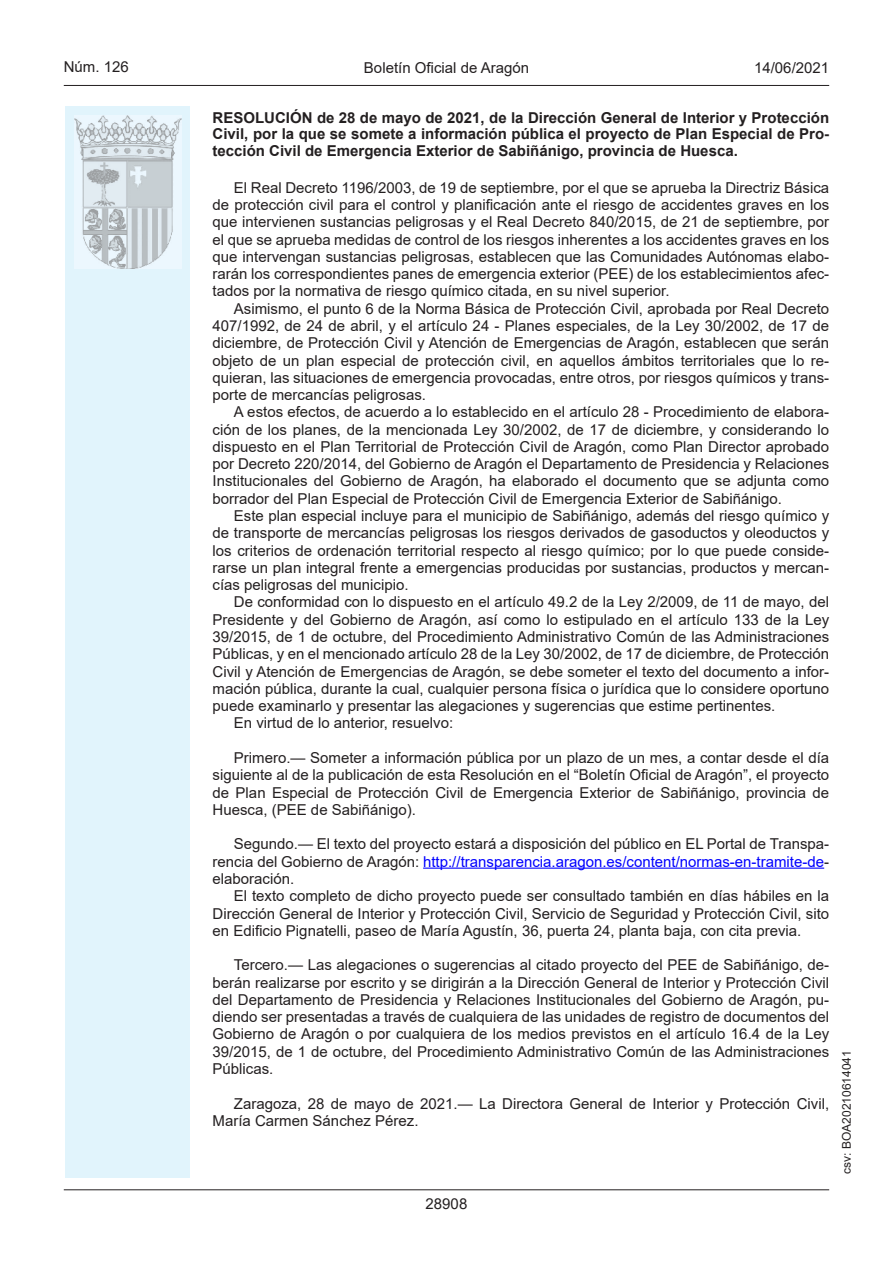
<style>
.page{position:relative;width:893px;height:1263px;background:#fff}
.page>*{position:absolute;margin:0;border:0;box-sizing:border-box;transform-origin:0 0}
.inicio_de_parrafo{font:15px/17.2px "Arial";color:#231f20;text-align:justify}
.Titulo_text{font:700 15px/16.5px "Arial";color:#231f20;text-align:justify}
.estilo_head-c{font:15px "Arial";color:#231f20}
.estilo_head-d{font:15px "Arial MT2";color:#231f20}
.estilo_head-i{font:15px "Arial MT2";color:#231f20}
.numero_pagina{font:15px "Arial MT2";color:#231f20}
.estilo_head-i-2{font:12px "Arial MT2";color:#231f20}
.s1{color:#00f}
</style>
<div class="page">
<div style="left:65px;top:106px;width:125px;height:1072px;background:#e1f4fc"></div>
<img style="left:75px;top:115px;width:106px;height:153px">
<hr style="left:64px;top:85px;width:765px;height:1px;background:#231f20">
<hr style="left:64px;top:1189px;width:765px;height:1px;background:#231f20">
<hr style="left:423px;top:867px;width:401px;height:2px;background:#00f">
<p class="estilo_head-i" style="left:64px;top:57px;width:67px">Núm. 126</p>
<p class="estilo_head-c" style="left:364px;top:57px;width:167px">Boletín Oficial de Aragón</p>
<p class="estilo_head-d" style="left:754px;top:57px;width:77px">14/06/2021</p>
<p class="Titulo_text" style="left:213px;top:110px;width:618px">RESOLUCIÓN de 28 de mayo de 2021, de la Dirección General de Interior y Protección Civil, por la que se somete a información pública el proyecto de Plan Especial de Pro&shy;tección Civil de Emergencia Exterior de Sabiñánigo, provincia de Huesca.</p>
<p class="inicio_de_parrafo" style="left:213px;top:179px;width:618px;text-indent:21px">El Real Decreto 1196/2003, de 19 de septiembre, por el que se aprueba la Directriz Básica de protección civil para el control y planificación ante el riesgo de accidentes graves en los que intervienen sustancias peligrosas y el Real Decreto 840/2015, de 21 de septiembre, por el que se aprueba medidas de control de los riesgos inherentes a los accidentes graves en los que intervengan sustancias peligrosas, establecen que las Comunidades Autónomas elabo&shy;rarán los correspondientes panes de emergencia exterior (PEE) de los establecimientos afec&shy;tados por la normativa de riesgo químico citada, en su nivel superior.</p>
<p class="inicio_de_parrafo" style="left:213px;top:300px;width:618px;text-indent:21px">Asimismo, el punto 6 de la Norma Básica de Protección Civil, aprobada por Real Decreto 407/1992, de 24 de abril, y el artículo 24 - Planes especiales, de la Ley 30/2002, de 17 de diciembre, de Protección Civil y Atención de Emergencias de Aragón, establecen que serán objeto de un plan especial de protección civil, en aquellos ámbitos territoriales que lo re&shy;quieran, las situaciones de emergencia provocadas, entre otros, por riesgos químicos y trans&shy;porte de mercancías peligrosas.</p>
<p class="inicio_de_parrafo" style="left:213px;top:403px;width:618px;text-indent:21px">A estos efectos, de acuerdo a lo establecido en el artículo 28 - Procedimiento de elabora&shy;ción de los planes, de la mencionada Ley 30/2002, de 17 de diciembre, y considerando lo dispuesto en el Plan Territorial de Protección Civil de Aragón, como Plan Director aprobado por Decreto 220/2014, del Gobierno de Aragón el Departamento de Presidencia y Relaciones Institucionales del Gobierno de Aragón, ha elaborado el documento que se adjunta como borrador del Plan Especial de Protección Civil de Emergencia Exterior de Sabiñánigo.</p>
<p class="inicio_de_parrafo" style="left:213px;top:507px;width:618px;text-indent:21px">Este plan especial incluye para el municipio de Sabiñánigo, además del riesgo químico y de transporte de mercancías peligrosas los riesgos derivados de gasoductos y oleoductos y los criterios de ordenación territorial respecto al riesgo químico; por lo que puede conside&shy;rarse un plan integral frente a emergencias producidas por sustancias, productos y mercan&shy;cías peligrosas del municipio.</p>
<p class="inicio_de_parrafo" style="left:213px;top:593px;width:618px;text-indent:21px">De conformidad con lo dispuesto en el artículo 49.2 de la Ley 2/2009, de 11 de mayo, del Presidente y del Gobierno de Aragón, así como lo estipulado en el artículo 133 de la Ley 39/2015, de 1 de octubre, del Procedimiento Administrativo Común de las Administraciones Públicas, y en el mencionado artículo 28 de la Ley 30/2002, de 17 de diciembre, de Protección Civil y Atención de Emergencias de Aragón, se debe someter el texto del documento a infor&shy;mación pública, durante la cual, cualquier persona física o jurídica que lo considere oportuno puede examinarlo y presentar las alegaciones y sugerencias que estime pertinentes.</p>
<p class="inicio_de_parrafo" style="left:234px;top:714px;width:221px">En virtud de lo anterior, resuelvo:</p>
<p class="inicio_de_parrafo" style="left:213px;top:749px;width:618px;text-indent:21px">Primero.— Someter a información pública por un plazo de un mes, a contar desde el día siguiente al de la publicación de esta Resolución en el “Boletín Oficial de Aragón”, el proyecto de Plan Especial de Protección Civil de Emergencia Exterior de Sabiñánigo, provincia de Huesca, (PEE de Sabiñánigo).</p>
<p class="inicio_de_parrafo" style="left:213px;top:835px;width:618px;text-indent:21px">Segundo.— El texto del proyecto estará a disposición del público en EL Portal de Transpa&shy;rencia del Gobierno de Aragón: <span class="s1">http://transparencia.aragon.es/content/normas-en-tramite-de&shy;</span>elaboración.</p>
<p class="inicio_de_parrafo" style="left:213px;top:887px;width:618px;text-indent:21px">El texto completo de dicho proyecto puede ser consultado también en días hábiles en la Dirección General de Interior y Protección Civil, Servicio de Seguridad y Protección Civil, sito en Edificio Pignatelli, paseo de María Agustín, 36, puerta 24, planta baja, con cita previa.</p>
<p class="inicio_de_parrafo" style="left:213px;top:956px;width:618px;text-indent:21px">Tercero.— Las alegaciones o sugerencias al citado proyecto del PEE de Sabiñánigo, de&shy;berán realizarse por escrito y se dirigirán a la Dirección General de Interior y Protección Civil del Departamento de Presidencia y Relaciones Institucionales del Gobierno de Aragón, pu&shy;diendo ser presentadas a través de cualquiera de las unidades de registro de documentos del Gobierno de Aragón o por cualquiera de los medios previstos en el artículo 16.4 de la Ley 39/2015, de 1 de octubre, del Procedimiento Administrativo Común de las Administraciones Públicas.</p>
<p class="inicio_de_parrafo" style="left:213px;top:1094px;width:618px;text-indent:21px">Zaragoza, 28 de mayo de 2021.— La Directora General de Interior y Protección Civil,<br>María Carmen Sánchez Pérez.</p>
<p class="numero_pagina" style="left:426px;top:1193px;width:43px">28908</p>
<p class="estilo_head-i-2" style="left:838px;top:1174px;width:125px;rotate:-90deg">csv: BOA20210614041</p>
</div>
